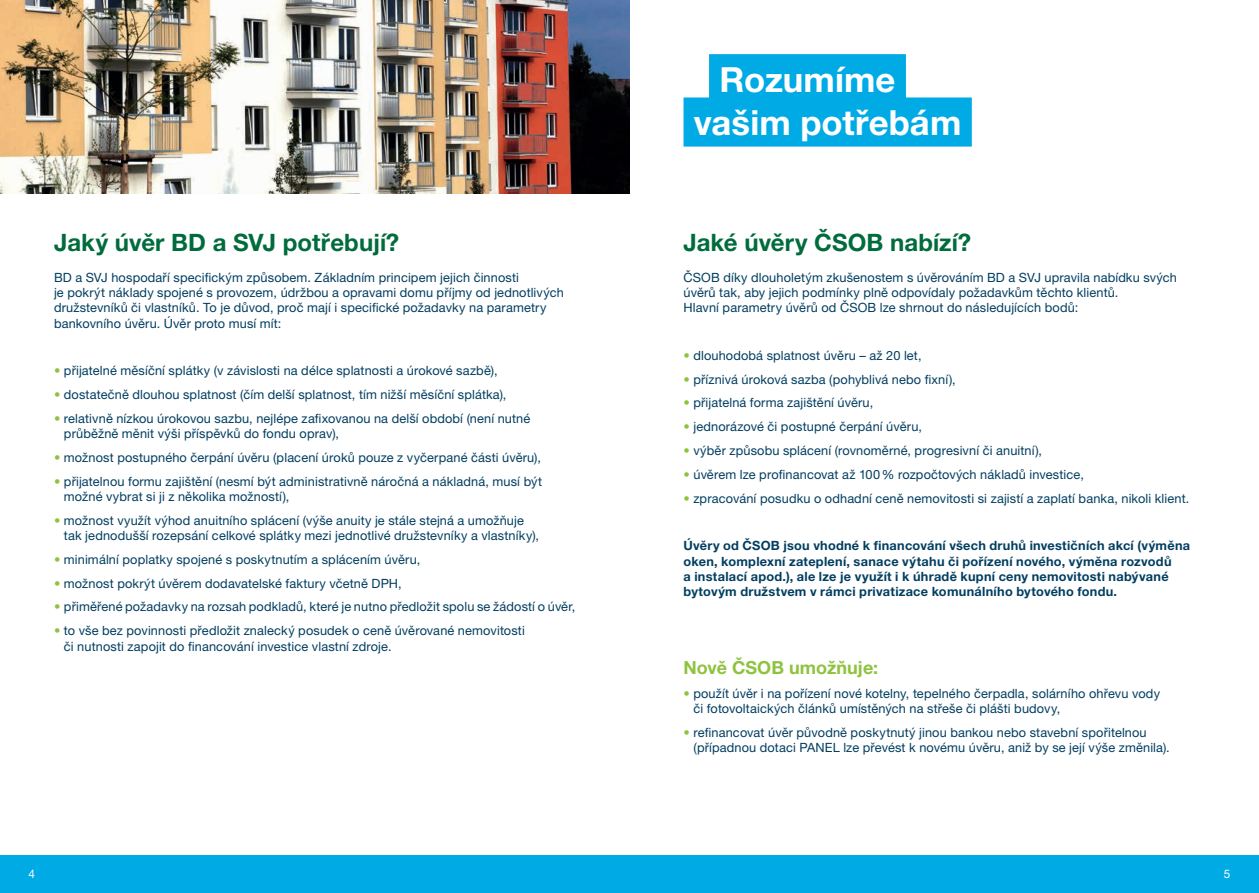
<style>
.page{position:relative;width:1259px;height:893px;background:#fff}
.page>*{position:absolute;margin:0;border:0;box-sizing:border-box;transform-origin:0 0}
.t1{font:700 34.65px/43.3px "Helvetica Neue LT Pro";letter-spacing:.005em;color:#fff}
.t2{font:700 24px "Helvetica Neue LT Pro";letter-spacing:.005em;color:#006c3c}
.t3{font:700 18px "Helvetica Neue LT Pro";letter-spacing:.005em;color:#8ec33e}
.t4{font:12.75px/15.3px "Helvetica Neue LT Pro";letter-spacing:.01em;color:#023e60}
.t5{font:700 12.75px/15.3px "Helvetica Neue LT Pro";letter-spacing:.02em;color:#023e60}
.t6{font:11.7px "Helvetica Neue LT Pro";color:#fff}
.s1{color:#8ec33e}
</style>
<div class="page">
<img style="left:0;top:0;width:629px;height:193px">
<div style="left:629px;top:855px;width:630px;height:38px;background:#00abe5"></div>
<div style="left:0;top:855px;width:629px;height:38px;background:#00abe5"></div>
<div style="left:709px;top:54px;width:197px;height:49px;background:#00abe5"></div>
<div style="left:683px;top:97px;width:289px;height:50px;background:#00abe5"></div>
<h2 class="t2" style="left:54px;top:228px;width:347px">Jaký úvěr BD a SVJ potřebují?</h2>
<p class="t4" style="left:54px;top:269px;width:511px">BD a SVJ hospodaří specifickým způsobem. Základním principem jejich činnosti<br>je pokrýt náklady spojené s provozem, údržbou a opravami domu příjmy od jednotlivých družstevníků či vlastníků. To je důvod, proč mají i specifické požadavky na parametry bankovního úvěru. Úvěr proto musí mít:</p>
<p class="t4" style="left:54px;top:363px;width:445px"><span class="s1">•</span> přijatelné měsíční splátky (v závislosti na délce splatnosti a úrokové sazbě),</p>
<p class="t4" style="left:54px;top:387px;width:454px"><span class="s1">•</span> dostatečně dlouhou splatnost (čím delší splatnost, tím nižší měsíční splátka),</p>
<p class="t4" style="left:64px;top:410px;width:468px;text-indent:-10px"><span class="s1">•</span> relativně nízkou úrokovou sazbu, nejlépe zafixovanou na delší období (není nutné průběžně měnit výši příspěvků do fondu oprav),</p>
<p class="t4" style="left:54px;top:449px;width:488px"><span class="s1">•</span> možnost postupného čerpání úvěru (placení úroků pouze z vyčerpané části úvěru),</p>
<p class="t4" style="left:64px;top:473px;width:479px;text-indent:-10px"><span class="s1">•</span> přijatelnou formu zajištění (nesmí být administrativně náročná a nákladná, musí být možné vybrat si ji z několika možností),</p>
<p class="t4" style="left:64px;top:512px;width:476px;text-indent:-10px"><span class="s1">•</span> možnost využít výhod anuitního splácení (výše anuity je stále stejná a umožňuje tak jednodušší rozepsání celkové splátky mezi jednotlivé družstevníky a vlastníky),</p>
<p class="t4" style="left:54px;top:551px;width:368px"><span class="s1">•</span> minimální poplatky spojené s poskytnutím a splácením úvěru,</p>
<p class="t4" style="left:54px;top:575px;width:349px"><span class="s1">•</span> možnost pokrýt úvěrem dodavatelské faktury včetně DPH,</p>
<p class="t4" style="left:54px;top:599px;width:523px"><span class="s1">•</span> přiměřené požadavky na rozsah podkladů, které je nutno předložit spolu se žádostí o úvěr,</p>
<p class="t4" style="left:64px;top:623px;width:462px;text-indent:-10px"><span class="s1">•</span> to vše bez povinnosti předložit znalecký posudek o ceně úvěrované nemovitosti či nutnosti zapojit do financování investice vlastní zdroje.</p>
<h1 class="t1" style="left:694px;top:57px;width:269px;text-indent:26px">Rozumíme vašim potřebám</h1>
<h2 class="t2" style="left:683px;top:228px;width:289px">Jaké úvěry ČSOB nabízí?</h2>
<p class="t4" style="left:683px;top:269px;width:495px">ČSOB díky dlouholetým zkušenostem s úvěrováním BD a SVJ upravila nabídku svých úvěrů tak, aby jejich podmínky plně odpovídaly požadavkům těchto klientů.<br>Hlavní parametry úvěrů od ČSOB lze shrnout do následujících bodů:</p>
<p class="t4" style="left:683px;top:347px;width:240px"><span class="s1">•</span> dlouhodobá splatnost úvěru – až 20 let,</p>
<p class="t4" style="left:683px;top:371px;width:274px"><span class="s1">•</span> příznivá úroková sazba (pohyblivá nebo fixní),</p>
<p class="t4" style="left:683px;top:395px;width:191px"><span class="s1">•</span> přijatelná forma zajištění úvěru,</p>
<p class="t4" style="left:683px;top:419px;width:240px"><span class="s1">•</span> jednorázové či postupné čerpání úvěru,</p>
<p class="t4" style="left:683px;top:443px;width:360px"><span class="s1">•</span> výběr způsobu splácení (rovnoměrné, progresivní či anuitní),</p>
<p class="t4" style="left:683px;top:466px;width:402px"><span class="s1">•</span> úvěrem lze profinancovat až 100% rozpočtových nákladů investice,</p>
<p class="t4" style="left:683px;top:490px;width:507px"><span class="s1">•</span> zpracování posudku o odhadní ceně nemovitosti si zajistí a zaplatí banka, nikoli klient.</p>
<p class="t5" style="left:683px;top:538px;width:508px">Úvěry od ČSOB jsou vhodné k financování všech druhů investičních akcí (výměna oken, komplexní zateplení, sanace výtahu či pořízení nového, výměna rozvodů<br>a instalací apod.), ale lze je využít i k úhradě kupní ceny nemovitosti nabývané bytovým družstvem v rámci privatizace komunálního bytového fondu.</p>
<h3 class="t3" style="left:683px;top:656px;width:196px">Nově ČSOB umožňuje:</h3>
<p class="t4" style="left:693px;top:685px;width:468px;text-indent:-10px"><span class="s1">•</span> použít úvěr i na pořízení nové kotelny, tepelného čerpadla, solárního ohřevu vody či fotovoltaických článků umístěných na střeše či plášti budovy,</p>
<p class="t4" style="left:693px;top:724px;width:478px;text-indent:-10px"><span class="s1">•</span> refinancovat úvěr původně poskytnutý jinou bankou nebo stavební spořitelnou (případnou dotaci PANEL lze převést k novému úvěru, aniž by se její výše změnila).</p>
<p class="t6" style="left:28px;top:867px;width:8px">4</p>
<p class="t6" style="left:1224px;top:867px;width:8px">5</p>
</div>
